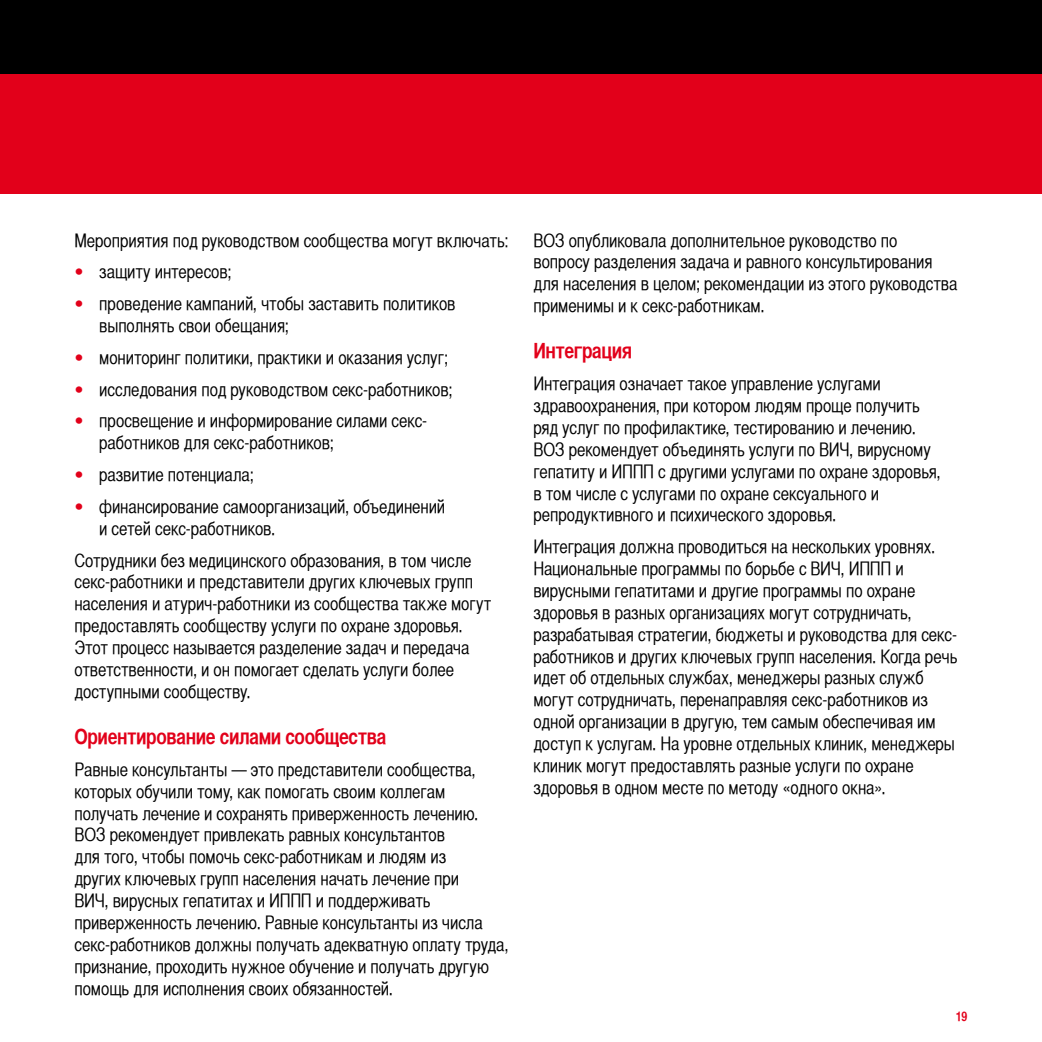
<style>
.page{position:relative;width:1042px;height:1042px;background:#fff}
.page>*{position:absolute;margin:0;border:0;box-sizing:border-box;transform-origin:0 0}
.t1{font:700 21px "Helvetica CY";letter-spacing:-.02em;color:#e2001a}
.t2{font:18.38px/21.9px "Helvetica CY";letter-spacing:-.005em;color:#000}
.t3{font:700 13.12px "Helvetica CY";color:#e2001a}
.s1{font-family:"Caecilia LT Pro 55 Roman";color:#e2001a}
</style>
<div class="page">
<div style="left:0;top:0;width:1042px;height:121px;background:#000"></div>
<div style="left:0;top:74px;width:1042px;height:119px;background:#e2001a"></div>
<p class="t2" style="left:74px;top:229px;width:435px">Мероприятия под руководством сообщества могут включать:</p>
<p class="t2" style="left:74px;top:261px;width:159px"><span class="s1">•</span> защиту интересов;</p>
<p class="t2" style="left:99px;top:293px;width:358px;text-indent:-25px"><span class="s1">•</span> проведение кампаний, чтобы заставить политиков выполнять свои обещания;</p>
<p class="t2" style="left:74px;top:346px;width:375px"><span class="s1">•</span> мониторинг политики, практики и оказания услуг;</p>
<p class="t2" style="left:74px;top:378px;width:379px"><span class="s1">•</span> исследования под руководством секс-работников;</p>
<p class="t2" style="left:99px;top:410px;width:329px;text-indent:-25px"><span class="s1">•</span> просвещение и информирование силами секс&shy;работников для секс-работников;</p>
<p class="t2" style="left:74px;top:464px;width:181px"><span class="s1">•</span> развитие потенциала;</p>
<p class="t2" style="left:99px;top:495px;width:347px;text-indent:-25px"><span class="s1">•</span> финансирование самоорганизаций, объединений и сетей секс-работников.</p>
<p class="t2" style="left:74px;top:549px;width:418px">Сотрудники без медицинского образования, в том числе секс-работники и представители других ключевых групп населения и атурич-работники из сообщества также могут предоставлять сообществу услуги по охране здоровья.<br>Этот процесс называется разделение задач и передача ответственности, и он помогает сделать услуги более доступными сообществу.</p>
<p class="t1" style="left:74px;top:724px;width:313px">Ориентирование силами сообщества</p>
<p class="t2" style="left:74px;top:758px;width:436px">Равные консультанты — это представители сообщества, которых обучили тому, как помогать своим коллегам получать лечение и сохранять приверженность лечению.<br>ВОЗ рекомендует привлекать равных консультантов<br>для того, чтобы помочь секс-работникам и людям из<br>других ключевых групп населения начать лечение при<br>ВИЧ, вирусных гепатитах и ИППП и поддерживать приверженность лечению. Равные консультанты из числа секс-работников должны получать адекватную оплату труда, признание, проходить нужное обучение и получать другую помощь для исполнения своих обязанностей.</p>
<p class="t2" style="left:533px;top:229px;width:425px">ВОЗ опубликовала дополнительное руководство по вопросу разделения задача и равного консультирования для населения в целом; рекомендации из этого руководства применимы и к секс-работникам.</p>
<p class="t1" style="left:533px;top:338px;width:100px">Интеграция</p>
<p class="t2" style="left:533px;top:373px;width:409px">Интеграция означает такое управление услугами здравоохранения, при котором людям проще получить ряд услуг по профилактике, тестированию и лечению.<br>ВОЗ рекомендует объединять услуги по ВИЧ, вирусному гепатиту и ИППП с другими услугами по охране здоровья, в том числе с услугами по охране сексуального и репродуктивного и психического здоровья.</p>
<p class="t2" style="left:533px;top:536px;width:425px">Интеграция должна проводиться на нескольких уровнях.<br>Национальные программы по борьбе с ВИЧ, ИППП и вирусными гепатитами и другие программы по охране здоровья в разных организациях могут сотрудничать, разрабатывая стратегии, бюджеты и руководства для секс&shy;работников и других ключевых групп населения. Когда речь идет об отдельных службах, менеджеры разных служб могут сотрудничать, перенаправляя секс-работников из одной организации в другую, тем самым обеспечивая им доступ к услугам. На уровне отдельных клиник, менеджеры клиник могут предоставлять разные услуги по охране здоровья в одном месте по методу «одного окна».</p>
<p class="t3" style="left:956px;top:1008px;width:13px">19</p>
</div>
